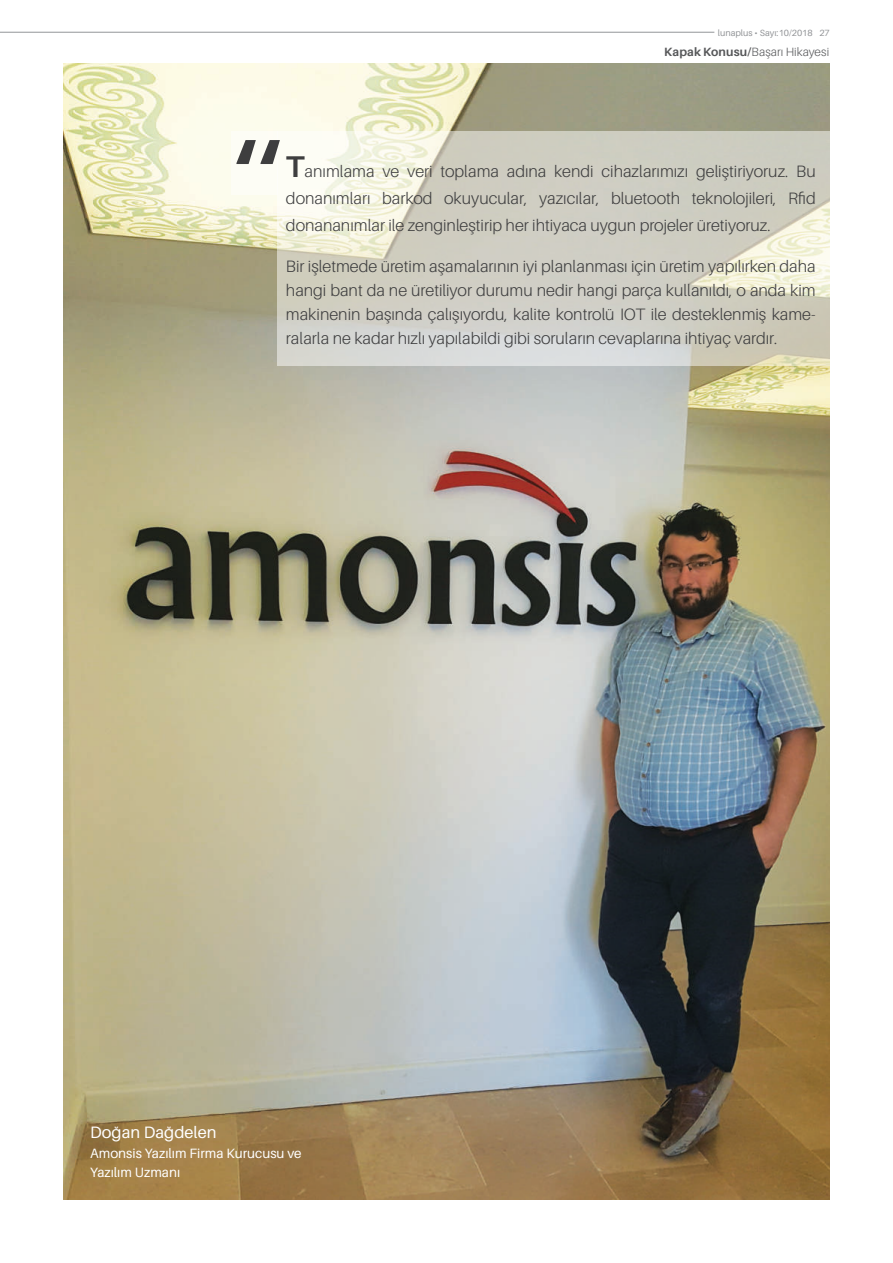
<style>
.page{position:relative;width:893px;height:1263px;background:#fff}
.page>*{position:absolute;margin:0;border:0;box-sizing:border-box;transform-origin:0 0}
.t1{font:700 91.5px "Aileron";color:#3e3e3f}
.t2{font:300 16.5px/24px "Aileron";color:#3e3e3f;text-align:justify}
.t3{font:16.5px "Aileron";color:#fff}
.t4{font:13.5px/19.5px "Aileron";color:#fff}
.t5{font:300 12px "Aileron";letter-spacing:.01em;color:#57585a}
.t6{font:9px "Aileron";color:#939598}
.s1{font-weight:700}
.s2{font-weight:700;font-size:30px}
</style>
<div class="page">
<hr style="left:0;top:32px;width:714px;height:1px;background:#939598">
<img style="left:64px;top:64px;width:765px;height:1135px">
<svg style="left:277px;top:131px;width:552px;height:235px;background:#d6d5ca"></svg>
<div style="left:231px;top:131px;width:46px;height:64px;background:#fdfdf5"></div>
<p class="t6" style="left:718px;top:28px;width:114px">lunaplus • Sayı:10/2018 27</p>
<p class="t5" style="left:664px;top:46px;width:166px"><span class="s1">Kapak Konusu/</span>Başarı Hikayesi</p>
<h1 class="t1" style="left:277px;top:231px;width:50px;rotate:-180deg">,,</h1>
<p class="t2" style="left:286px;top:159px;width:531px;line-height:27px"><span class="s2">T</span>anımlama ve veri toplama adına kendi cihazlarımızı geliştiriyoruz. Bu donanımları barkod okuyucular, yazıcılar, bluetooth teknolojileri, Rfid donananımlar ile zenginleştirip her ihtiyaca uygun projeler üretiyoruz.</p>
<p class="t2" style="left:286px;top:255px;width:531px">Bir işletmede üretim aşamalarının iyi planlanması için üretim yapılırken daha hangi bant da ne üretiliyor durumu nedir hangi parça kullanıldı, o anda kim makinenin başında çalışıyordu, kalite kontrolü IOT ile desteklenmiş kame&shy;ralarla ne kadar hızlı yapılabildi gibi soruların cevaplarına ihtiyaç vardır.</p>
<p class="t3" style="left:90px;top:1124px;width:128px">Doğan Dağdelen</p>
<p class="t4" style="left:90px;top:1144px;width:213px">Amonsis Yazılım Firma Kurucusu ve<br>Yazılım Uzmanı</p>
</div>
